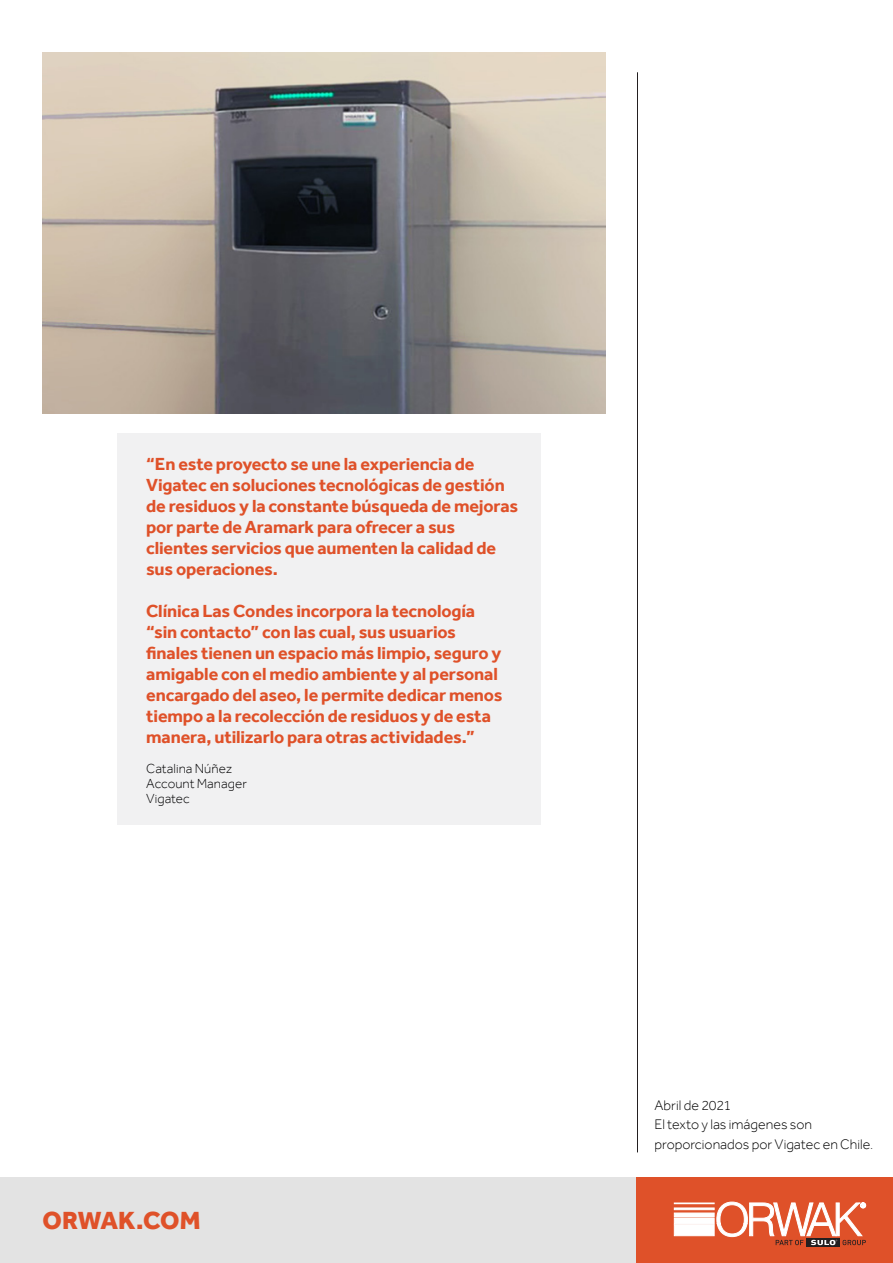
<style>
.page{position:relative;width:893px;height:1263px;background:#fff}
.page>*{position:absolute;margin:0;border:0;box-sizing:border-box;transform-origin:0 0}
.Headline_3{font:800 25.5px "Effra";letter-spacing:-.005em;color:#df5129}
.Body_Copy_-_8pt{font:700 18px/21px "Effra";letter-spacing:-.01em;color:#df5129}
.Intro{font:300 14.25px/19.5px "Effra";color:#000001}
.Body_Copy_-_8pt-2{font:300 13.5px/15px "Effra";letter-spacing:.005em;color:#000001}
</style>
<div class="page">
<div style="left:0;top:1178px;width:637px;height:85px;background:#e3e3e3"></div>
<div style="left:637px;top:1178px;width:256px;height:85px;background:#df5129"></div>
<div style="left:674px;top:1225px;width:40px;height:11px;background:#fff;border:1px solid #fff"></div>
<div style="left:674px;top:1218px;width:40px;height:6px;background:#fff"></div>
<hr style="left:674px;top:1213px;width:40px;height:4px;background:#fff">
<div style="left:674px;top:1208px;width:40px;height:2px;background:#fff;border:1px solid #fff"></div>
<div style="left:674px;top:1203px;width:40px;height:1px;border:1px solid #fff"></div>
<svg style="left:807px;top:1245px;width:33px;height:2px"></svg>
<svg style="left:716px;top:1202px;width:150px;height:43px"></svg>
<hr style="left:637px;top:72px;width:1px;height:1080px;background:#231f20">
<div style="left:117px;top:434px;width:424px;height:391px;background:#f1f1f2"></div>
<img style="left:43px;top:52px;width:562px;height:361px">
<p class="Body_Copy_-_8pt" style="left:146px;top:453px;width:373px">“En este proyecto se une la experiencia de Vigatec en soluciones tecnológicas de gestión de residuos y la constante búsqueda de mejoras por parte de Aramark para ofrecer a sus clientes servicios que aumenten la calidad de sus operaciones.</p>
<p class="Body_Copy_-_8pt" style="left:146px;top:600px;width:358px">Clínica Las Condes incorpora la tecnología “sin contacto” con las cual, sus usuarios finales tienen un espacio más limpio, seguro y amigable con el medio ambiente y al personal encargado del aseo, le permite dedicar menos tiempo a la recolección de residuos y de esta manera, utilizarlo para otras actividades.”</p>
<p class="Body_Copy_-_8pt-2" style="left:146px;top:761px;width:102px">Catalina Núñez<br>Account Manager</p>
<p class="Body_Copy_-_8pt-2" style="left:146px;top:791px;width:45px">Vigatec</p>
<p class="Headline_3" style="left:43px;top:1205px;width:159px">ORWAK.COM</p>
<p class="Intro" style="left:654px;top:1095px;width:78px">Abril de 2021</p>
<p class="Intro" style="left:654px;top:1115px;width:220px">El texto y las imágenes son proporcionados por Vigatec en Chile.</p>
</div>
